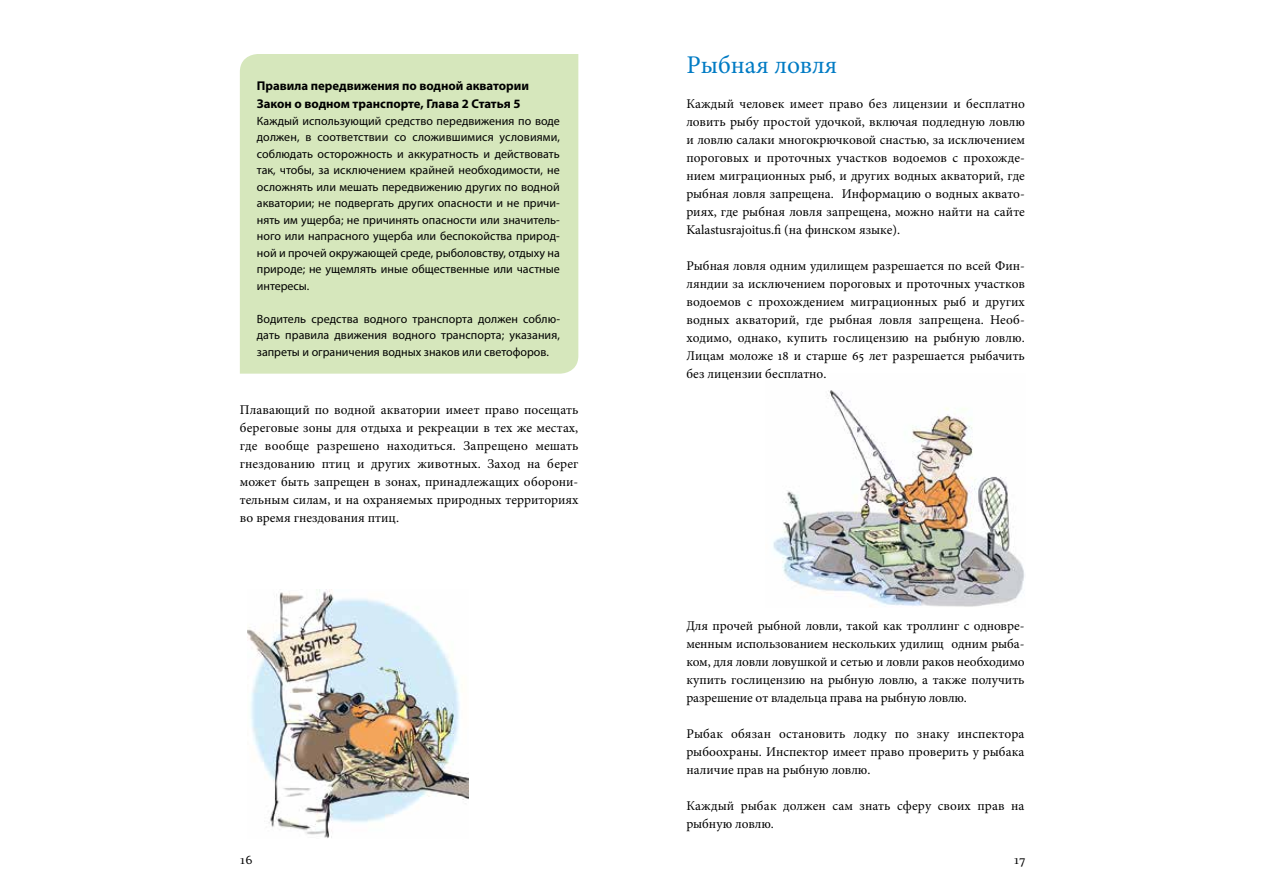
<style>
.page{position:relative;width:1263px;height:893px;background:#fff}
.page>*{position:absolute;margin:0;border:0;box-sizing:border-box;transform-origin:0 0}
.t1{font:25.5px "Minion Pro";color:#007bc4}
.t2{font:13.5px "Eidetic Neo OT";color:#000}
.t3{font:13.35px/18px "Minion Pro";color:#000;text-align:justify}
.t4{font:700 12.75px/18px "Myriad Pro";color:#000}
.t5{font:12px/16.5px "Myriad Pro";color:#000;text-align:justify}
</style>
<div class="page">
<img style="left:773px;top:390px;width:252px;height:217px">
<div style="left:240px;top:54px;width:338px;height:320px;background:#d6e7bc"></div>
<img style="left:247px;top:590px;width:222px;height:248px">
<p class="t4" style="left:257px;top:76px;width:274px">Правила передвижения по водной акватории<br>Закон о водном транспорте, Глава 2 Статья 5</p>
<p class="t5" style="left:257px;top:112px;width:305px">Каждый использующий средство передвижения по воде должен, в соответствии со сложившимися условиями, соблюдать осторожность и аккуратность и действовать так, чтобы, за исключением крайней необходимости, не осложнять или мешать передвижению других по водной акватории; не подвергать других опасности и не причи&shy;нять им ущерба; не причинять опасности или значитель&shy;ного или напрасного ущерба или беспокойства природ&shy;ной и прочей окружающей среде, рыболовству, отдыху на природе; не ущемлять иные общественные или частные интересы.</p>
<p class="t5" style="left:257px;top:310px;width:305px">Водитель средства водного транспорта должен соблю&shy;дать правила движения водного транспорта; указания, запреты и ограничения водных знаков или светофоров.</p>
<p class="t3" style="left:240px;top:401px;width:340px">Плавающий по водной акватории имеет право посещать береговые зоны для отдыха и рекреации в тех же местах, где вообще разрешено находиться. Запрещено мешать гнездованию птиц и других животных. Заход на берег может быть запрещен в зонах, принадлежащих оборони&shy;тельным силам, и на охраняемых природных территориях во время гнездования птиц.</p>
<h1 class="t1" style="left:686px;top:47px;width:152px">Рыбная ловля</h1>
<p class="t3" style="left:686px;top:95px;width:340px">Каждый человек имеет право без лицензии и бесплатно ловить рыбу простой удочкой, включая подледную ловлю и ловлю салаки многокрючковой снастью, за исключением пороговых и проточных участков водоемов с прохожде&shy;нием миграционных рыб, и других водных акваторий, где рыбная ловля запрещена. Информацию о водных аквато&shy;риях, где рыбная ловля запрещена, можно найти на сайте Kalastusrajoitus.fi (на финском языке).</p>
<p class="t3" style="left:686px;top:257px;width:340px">Рыбная ловля одним удилищем разрешается по всей Фин&shy;ляндии за исключением пороговых и проточных участков водоемов с прохождением миграционных рыб и других водных акваторий, где рыбная ловля запрещена. Необ&shy;ходимо, однако, купить гослицензию на рыбную ловлю.<br>Лицам моложе 18 и старше 65 лет разрешается рыбачить без лицензии бесплатно.</p>
<p class="t3" style="left:686px;top:617px;width:340px">Для прочей рыбной ловли, такой как троллинг с одновре&shy;менным использованием нескольких удилищ одним рыба&shy;ком, для ловли ловушкой и сетью и ловли раков необходимо купить гослицензию на рыбную ловлю, а также получить разрешение от владельца права на рыбную ловлю.</p>
<p class="t3" style="left:686px;top:725px;width:340px">Рыбак обязан остановить лодку по знаку инспектора рыбоохраны. Инспектор имеет право проверить у рыбака наличие прав на рыбную ловлю.</p>
<p class="t3" style="left:686px;top:797px;width:340px">Каждый рыбак должен сам знать сферу своих прав на рыбную ловлю.</p>
<p class="t2" style="left:240px;top:853px;width:14px">16</p>
<p class="t2" style="left:1014px;top:853px;width:13px">17</p>
</div>
